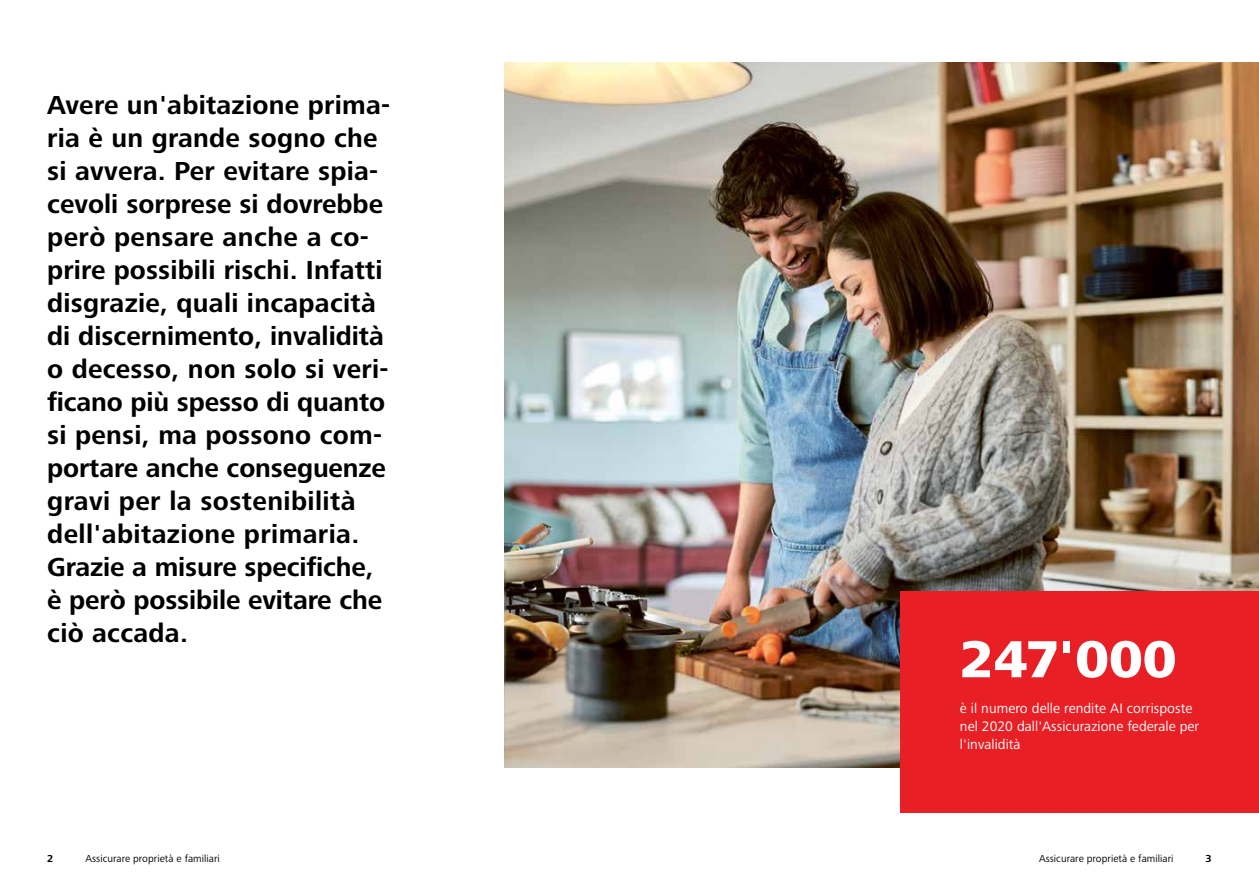
<style>
.page{position:relative;width:1259px;height:893px;background:#fff}
.page>*{position:absolute;margin:0;border:0;box-sizing:border-box;transform-origin:0 0}
.Inhalt_____Box{font:800 54px "Frutiger Next LTW1 G";letter-spacing:.005em;color:#fff}
.Inhalt_____Lead_18pt{font:700 27px/33px "Frutiger Next LTW1 G";letter-spacing:.01em;color:#000}
.Inhalt_____Box-2{font:14.25px/18px "Frutiger Next LTW1 G";letter-spacing:.005em;color:#fff}
.t1{font:10.5px "Frutiger Next LTW1 G";letter-spacing:.005em;color:#000}
.t2{font:700 10.5px "Frutiger Next LTW1 G";color:#000}
</style>
<div class="page">
<img style="left:504px;top:63px;width:755px;height:704px">
<div style="left:900px;top:591px;width:359px;height:221px;background:#e82025"></div>
<p class="Inhalt_____Lead_18pt" style="left:47px;top:89px;width:344px">Avere un'abitazione prima&shy;ria è un grande sogno che si avvera. Per evitare spia&shy;cevoli sorprese si dovrebbe però pensare anche a co&shy;prire possibili rischi. Infatti disgrazie, quali incapacità di discernimento, invalidità o decesso, non solo si veri&shy;ficano più spesso di quanto si pensi, ma possono com&shy;portare anche conseguenze gravi per la sostenibilità dell'abitazione primaria.<br>Grazie a misure specifiche, è però possibile evitare che ciò accada.</p>
<p class="Inhalt_____Box" style="left:960px;top:628px;width:218px">247'000</p>
<p class="Inhalt_____Box-2" style="left:960px;top:700px;width:241px">è il numero delle rendite AI corrisposte nel 2020 dall'Assicurazione federale per l'invalidità</p>
<p class="t2" style="left:47px;top:852px;width:8px">2</p>
<p class="t1" style="left:85px;top:852px;width:136px">Assicurare proprietà e familiari</p>
<p class="t1" style="left:1039px;top:852px;width:136px">Assicurare proprietà e familiari</p>
<p class="t2" style="left:1205px;top:852px;width:8px">3</p>
</div>
